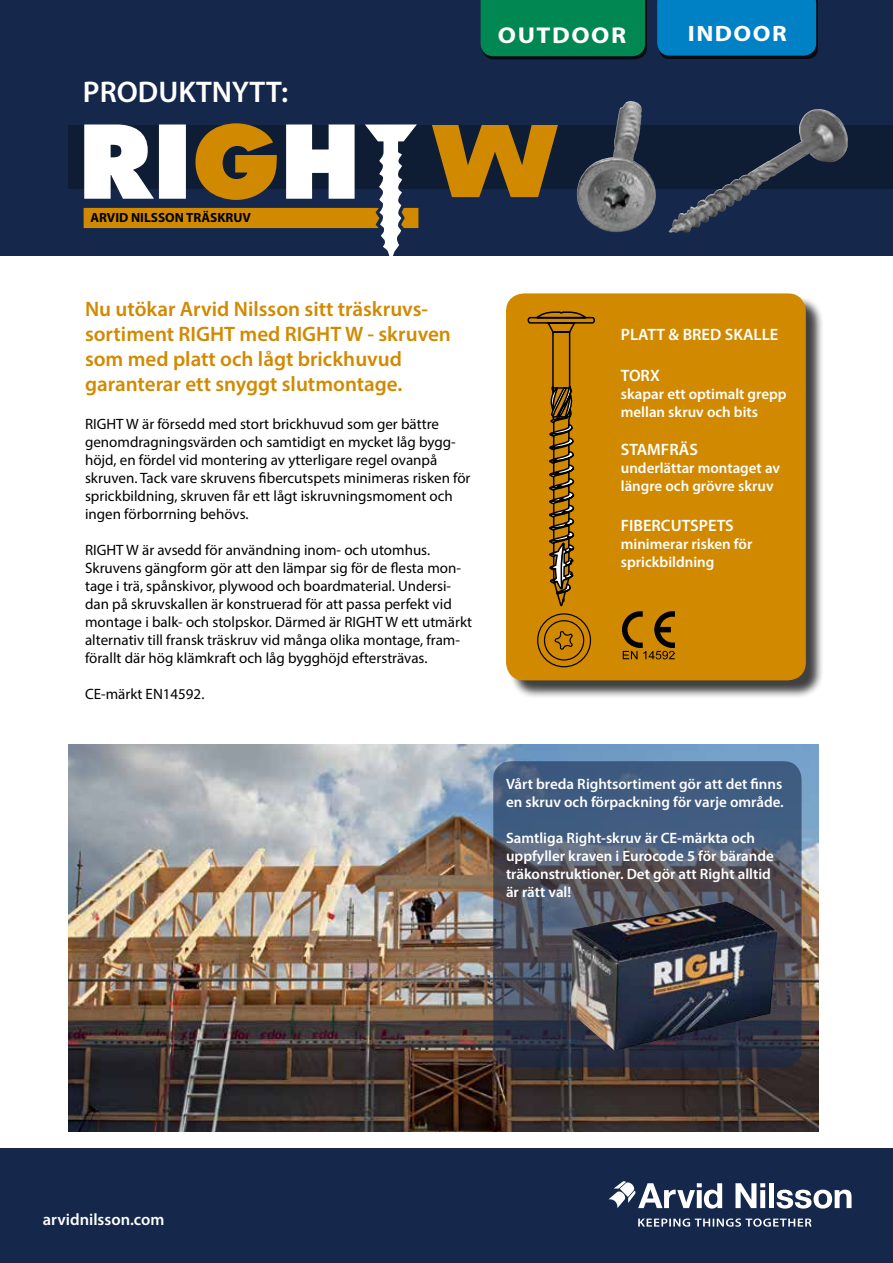
<style>
.page{position:relative;width:893px;height:1263px;background:#fff}
.page>*{position:absolute;margin:0;border:0;box-sizing:border-box;transform-origin:0 0}
.t1{font:900 100.8px "Arial";color:#d18a00;scale:1.25 1}
.t2{font:600 30px "Myriad Pro";color:#fff}
.t3{font:700 22.95px "Myriad Pro";letter-spacing:.06em;color:#fff;scale:1.11 1}
.t4{font:700 22.35px "Myriad Pro";letter-spacing:.06em;color:#fff;scale:1.11 1}
.t5{font:600 21px/25.2px "Myriad Pro";color:#d18a00}
.t6{font:600 16.5px "Myriad Pro";color:#fff}
.t7{font:15px/18px "Myriad Pro";color:#000}
.t8{font:600 15px/18px "Myriad Pro";color:#fff}
.t9{font:700 13.35px "Myriad Pro";color:#000}
</style>
<div class="page">
<div style="left:0;top:1148px;width:893px;height:115px;background:#15284b"></div>
<svg style="left:735px;top:1183px;width:30px;height:25px"></svg>
<div style="left:769px;top:1183px;width:5px;height:25px;background:#fff"></div>
<svg style="left:776px;top:1189px;width:75px;height:19px"></svg>
<svg style="left:608px;top:1181px;width:114px;height:27px"></svg>
<svg style="left:638px;top:1218px;width:173px;height:9px"></svg>
<img style="left:68px;top:744px;width:751px;height:387px">
<div style="left:508px;top:296px;width:316px;height:403px;background:#000;opacity:.75"></div>
<div style="left:506px;top:293px;width:300px;height:387px;background:#d18a00;border-radius:18px"></div>
<div style="left:0;top:0;width:893px;height:255px;background:#15284b"></div>
<div style="left:482px;top:0;width:165px;height:59px;background:#000;opacity:.75"></div>
<div style="left:481px;top:0;width:164px;height:56px;background:#008752"></div>
<div style="left:68px;top:125px;width:825px;height:64px;background:#0e1c34"></div>
<svg style="left:84px;top:123px;width:334px;height:133px"></svg>
<img style="left:577px;top:101px;width:79px;height:131px">
<img style="left:668px;top:109px;width:180px;height:124px">
<svg style="left:527px;top:311px;width:68px;height:295px"></svg>
<svg style="left:493px;top:761px;width:308px;height:306px;background:#455268"></svg>
<img style="left:623px;top:611px;width:51px;height:48px">
<div style="left:537px;top:613px;width:54px;height:54px;border:1px solid #000;border-radius:50%"></div>
<svg style="left:543px;top:619px;width:42px;height:42px"></svg>
<div style="left:659px;top:0;width:159px;height:58px;background:#000;opacity:.75"></div>
<div style="left:657px;top:0;width:159px;height:56px;background:#0081c6"></div>
<img style="left:571px;top:901px;width:206px;height:150px">
<h2 class="t2" style="left:83px;top:72px;width:207px">PRODUKTNYTT:</h2>
<p class="t9" style="left:90px;top:209px;width:162px">ARVID NILSSON TRÄSKRUV</p>
<h3 class="t3" style="left:498px;top:20px;width:117px">OUTDOOR</h3>
<h1 class="t1" style="left:432px;top:88px;width:102px">W</h1>
<h3 class="t4" style="left:688px;top:19px;width:91px">INDOOR</h3>
<h3 class="t5" style="left:85px;top:295px;width:367px">Nu utökar Arvid Nilsson sitt träskruvs&shy;sortiment RIGHT med RIGHT W - skruven som med platt och lågt brickhuvud garanterar ett snyggt slutmontage.</h3>
<p class="t7" style="left:85px;top:415px;width:387px">RIGHT W är försedd med stort brickhuvud som ger bättre genomdragningsvärden och samtidigt en mycket låg bygg&shy;höjd, en fördel vid montering av ytterligare regel ovanpå skruven. Tack vare skruvens fibercutspets minimeras risken för sprickbildning, skruven får ett lågt iskruvningsmoment och ingen förborrning behövs.</p>
<p class="t7" style="left:85px;top:541px;width:388px">RIGHT W är avsedd för användning inom- och utomhus.<br>Skruvens gängform gör att den lämpar sig för de flesta mon&shy;tage i trä, spånskivor, plywood och boardmaterial. Undersi&shy;dan på skruvskallen är konstruerad för att passa perfekt vid montage i balk- och stolpskor. Därmed är RIGHT W ett utmärkt alternativ till fransk träskruv vid många olika montage, fram&shy;förallt där hög klämkraft och låg bygghöjd eftersträvas.</p>
<p class="t7" style="left:85px;top:685px;width:121px">CE-märkt EN14592.</p>
<p class="t6" style="left:621px;top:324px;width:159px">PLATT &amp; BRED SKALLE</p>
<p class="t6" style="left:621px;top:365px;width:41px">TORX</p>
<p class="t8" style="left:621px;top:385px;width:167px">skapar ett optimalt grepp mellan skruv och bits</p>
<p class="t6" style="left:621px;top:439px;width:79px">STAMFRÄS</p>
<p class="t8" style="left:621px;top:459px;width:161px">underlättar montaget av längre och grövre skruv</p>
<p class="t6" style="left:621px;top:515px;width:114px">FIBERCUTSPETS</p>
<p class="t8" style="left:621px;top:534px;width:133px">minimerar risken för sprickbildning</p>
<p class="t8" style="left:506px;top:775px;width:279px">Vårt breda Rightsortiment gör att det finns en skruv och förpackning för varje område.</p>
<p class="t8" style="left:506px;top:829px;width:269px">Samtliga Right-skruv är CE-märkta och uppfyller kraven i Eurocode 5 för bärande träkonstruktioner. Det gör att Right alltid är rätt val!</p>
<p class="t6" style="left:43px;top:1209px;width:123px">arvidnilsson.com</p>
</div>
